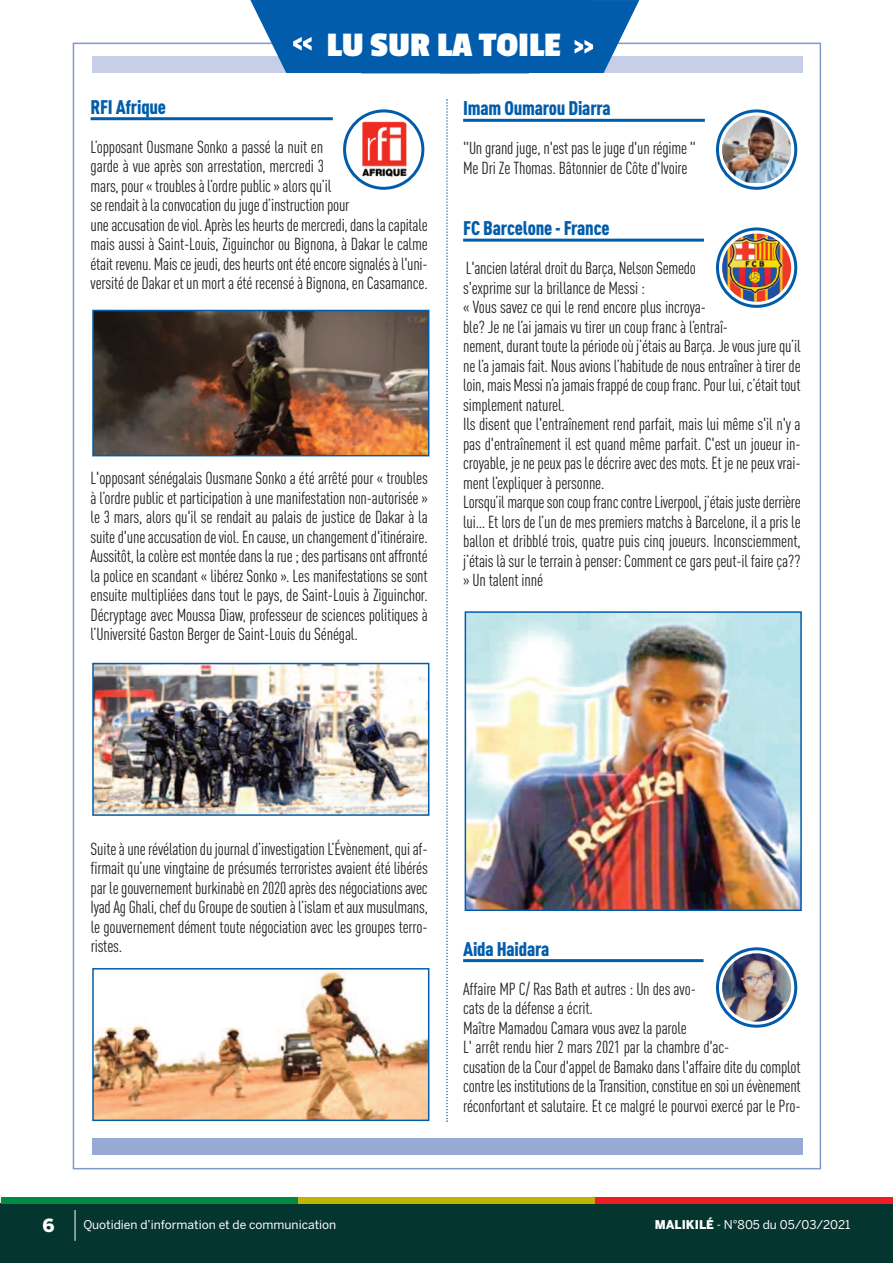
<style>
.page{position:relative;width:893px;height:1263px;background:#fff}
.page>*{position:absolute;margin:0;border:0;box-sizing:border-box;transform-origin:0 0}
.t1{font:700 36px "Passion One";letter-spacing:-.305em;color:#fff}
.t2{font:900 condensed 19.5px "DIN Pro";letter-spacing:-.01em;color:#015dac}
.t3{font:900 18px "Benton Sans";color:#fff}
.t4{font:condensed 17.25px/19.5px "DIN Pro";letter-spacing:-.01em;color:#231f20}
.t5{font:12px "Benton Sans";color:#fff}
.s1{font-weight:900}
</style>
<div class="page">
<div style="left:1px;top:1203px;width:892px;height:60px;background:#05352f"></div>
<div style="left:1px;top:1197px;width:297px;height:6px;background:#008b43"></div>
<div style="left:298px;top:1197px;width:298px;height:6px;background:#c0b301"></div>
<div style="left:596px;top:1197px;width:297px;height:6px;background:#ee1d23"></div>
<hr style="left:75px;top:1210px;width:1px;height:31px;background:#fff">
<hr style="left:91px;top:117px;width:242px;height:3px;background:#015dac">
<hr style="left:463px;top:119px;width:242px;height:3px;background:#015dac">
<hr style="left:463px;top:239px;width:241px;height:3px;background:#015dac">
<hr style="left:463px;top:959px;width:241px;height:3px;background:#015dac">
<svg style="left:446px;top:99px;width:2px;height:1023px"></svg>
<div style="left:92px;top:57px;width:711px;height:16px;background:#c7cfe8"></div>
<svg style="left:250px;top:0;width:389px;height:73px;background:#176bb3"></svg>
<div style="left:92px;top:1139px;width:710px;height:16px;background:#97aad6"></div>
<svg style="left:343px;top:109px;width:81px;height:81px"></svg>
<div style="left:349px;top:115px;width:69px;height:69px;background:#fff;border-radius:50%"></div>
<img style="left:350px;top:115px;width:68px;height:68px;border-radius:50%">
<svg style="left:716px;top:109px;width:81px;height:81px"></svg>
<svg style="left:722px;top:115px;width:69px;height:69px"></svg>
<img style="left:722px;top:115px;width:68px;height:68px;border-radius:50%">
<svg style="left:716px;top:227px;width:81px;height:81px"></svg>
<img style="left:722px;top:234px;width:69px;height:68px;border-radius:50%">
<svg style="left:716px;top:947px;width:81px;height:81px"></svg>
<img style="left:722px;top:953px;width:69px;height:69px;border-radius:50%">
<img style="left:95px;top:313px;width:331px;height:140px">
<div style="left:92px;top:310px;width:337px;height:146px;border:2px solid #015dac"></div>
<img style="left:468px;top:614px;width:331px;height:294px">
<div style="left:465px;top:611px;width:337px;height:300px;border:2px solid #015dac"></div>
<img style="left:95px;top:666px;width:331px;height:147px">
<div style="left:92px;top:663px;width:337px;height:153px;border:2px solid #015dac"></div>
<img style="left:95px;top:971px;width:331px;height:147px">
<div style="left:92px;top:968px;width:337px;height:153px;border:2px solid #015dac"></div>
<h1 class="t1" style="left:316px;top:26px;width:246px">L LUU SSUURURUNLNLAEAE TTOOI LI LEE</h1>
<p class="t2" style="left:91px;top:100px;width:77px">RFI Afrique</p>
<p class="t4" style="left:91px;top:139px;width:339px">L’opposant Ousmane Sonko a passé la nuit en<br>garde à vue après son arrestation, mercredi 3 mars,pour«troublesàl’ordrepublic»alorsqu’il serendaitàlaconvocationdujuged’instructionpour uneaccusationdeviol.Aprèslesheurtsdemercredi,danslacapitale mais aussi à Saint-Louis, Ziguinchor ou Bignona, à Dakar le calme était revenu.Maiscejeudi,desheurtsontétéencoresignalésàl'uni&shy;versité de Dakar et un mort a été recensé à Bignona, en Casamance.</p>
<p class="t4" style="left:91px;top:470px;width:339px;text-align:justify">L'opposant sénégalais Ousmane Sonko a été arrêté pour « troubles à l’ordre public et participation à une manifestation non-autorisée » le 3 mars, alors qu'il se rendait au palais de justice de Dakar à la suited'uneaccusationdeviol.Encause,unchangementd'itinéraire.<br>Aussitôt, lacolèreestmontéedanslarue;despartisansontaffronté la police en scandant « libérez Sonko ». Les manifestations se sont ensuite multipliées dans tout le pays, de Saint-Louis à Ziguinchor.<br>Décryptage avec Moussa Diaw, professeur de sciences politiques à l’Université Gaston Berger de Saint-Louis du Sénégal.</p>
<p class="t2" style="left:463px;top:102px;width:149px">Imam Oumarou Diarra</p>
<p class="t4" style="left:463px;top:140px;width:234px">"Un grand juge, n'est pas le juge d'un régime "<br>Me Dri Ze Thomas. Bâtonnier de Côte d'Ivoire</p>
<p class="t2" style="left:463px;top:221px;width:148px">FC Barcelone - France</p>
<p class="t4" style="left:463px;top:260px;width:339px">L'ancienlatéraldroitdu Barça, NelsonSemedo<br>s'exprime sur la brillance de Messi :<br>« Vous savez ce qui le rend encore plus incroya-<br>ble? Je ne l’ai jamais vu tirer un coup franc à l’entraî&shy;nement,durant toutelapériodeoùj’étaisau Barça.Jevousjurequ’il ne l’a jamais fait. Nous avions l’habitude de nous entraîner à tirer de loin,mais Messin’ajamaisfrappédecoupfranc. Pour lui,c’était tout simplement naturel.<br>Ils disent que l'entraînement rend parfait, mais lui même s'il n'y a pas d'entraînement il est quand même parfait. C'est un joueur in&shy;croyable, je ne peux pas le décrire avec des mots. Et je ne peux vrai&shy;ment l’expliquer à personne.<br>Lorsqu’ilmarquesoncoupfranccontreLiverpool, j’étaisjustederrière lui… Et lors de l’un de mes premiers matchs à Barcelone, il a pris le ballon et dribblé trois, quatre puis cinq joueurs. Inconsciemment, j’étais là sur le terrain à penser: Comment ce gars peut-il faire ça?? » Un talent inné</p>
<p class="t4" style="left:91px;top:841px;width:339px;text-align:justify">Suiteàunerévélationdujournald’investigationL’Évènement,quiaf&shy;firmait qu’une vingtaine de présumés terroristes avaient été libérés par legouvernementburkinabèen2020aprèsdesnégociationsavec IyadAg Ghali,chefdu Groupedesoutienàl’islametauxmusulmans, le gouvernement dément toute négociation avec les groupes terro&shy;ristes.</p>
<p class="t2" style="left:463px;top:942px;width:88px">Aida Haidara</p>
<p class="t4" style="left:463px;top:980px;width:339px">Affaire MP C/ Ras Bath et autres : Un des avo-<br>cats de la défense a écrit.<br>Maître Mamadou Camara vous avez la parole<br>L' arrêt rendu hier 2 mars 2021 par la chambre d'ac&shy;cusationdelaCourd'appelde Bamakodansl'affairediteducomplot contrelesinstitutionsdelaTransition,constitueensoiunévènement réconfortant et salutaire. Et ce malgré le pourvoi exercé par le Pro-</p>
<p class="t3" style="left:43px;top:1215px;width:14px">6</p>
<p class="t5" style="left:83px;top:1218px;width:254px">Quotidien d’information et de communication</p>
<p class="t5" style="left:655px;top:1218px;width:197px"><span class="s1">MALIKILÉ</span> - N°805 du 05/03/2021</p>
</div>
